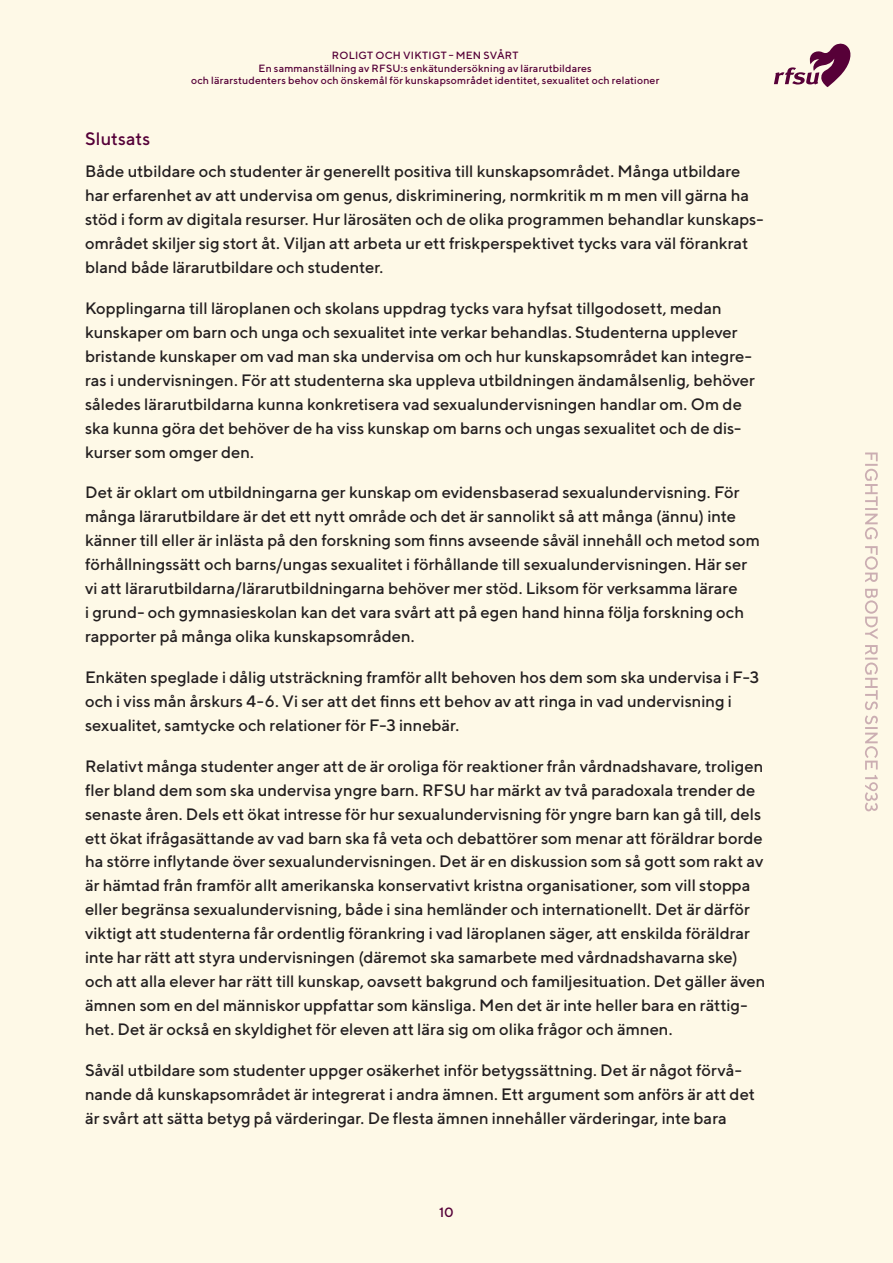
<style>
.page{position:relative;width:893px;height:1263px;background:#fef9e7}
.page>*{position:absolute;margin:0;border:0;box-sizing:border-box;transform-origin:0 0}
.rubbe_3{font:500 18px "TT Norms";letter-spacing:.01em;color:#550038}
.bröd{font:500 16.5px/24px "TT Norms";color:#231f20}
.t1{font:500 13.5px "TT Norms";color:#550038}
.t2{font:500 10.5px/12.6px "TT Norms";letter-spacing:.015em;color:#550038;text-align:center}
</style>
<div class="page">
<svg style="left:865px;top:452px;width:13px;height:359px"></svg>
<svg style="left:774px;top:44px;width:76px;height:43px"></svg>
<p class="t2" style="left:191px;top:49px;width:470px">ROLIGT OCH VIKTIGT – MEN SVÅRT<br>En sammanställning av RFSU:s enkätundersökning av lärarutbildares<br>och lärarstudenters behov och önskemål för kunskapsområdet identitet, sexualitet och relationer</p>
<p class="rubbe_3" style="left:85px;top:127px;width:67px">Slutsats</p>
<p class="bröd" style="left:85px;top:159px;width:680px">Både utbildare och studenter är generellt positiva till kunskapsområdet. Många utbildare har erfarenhet av att undervisa om genus, diskriminering, normkritik m m men vill gärna ha stöd i form av digitala resurser. Hur lärosäten och de olika programmen behandlar kunskaps&shy;området skiljer sig stort åt. Viljan att arbeta ur ett friskperspektivet tycks vara väl förankrat bland både lärarutbildare och studenter.</p>
<p class="bröd" style="left:85px;top:296px;width:671px">Kopplingarna till läroplanen och skolans uppdrag tycks vara hyfsat tillgodosett, medan kunskaper om barn och unga och sexualitet inte verkar behandlas. Studenterna upplever bristande kunskaper om vad man ska undervisa om och hur kunskapsområdet kan integre&shy;ras i undervisningen. För att studenterna ska uppleva utbildningen ändamålsenlig, behöver således lärarutbildarna kunna konkretisera vad sexualundervisningen handlar om. Om de ska kunna göra det behöver de ha viss kunskap om barns och ungas sexualitet och de dis&shy;kurser som omger den.</p>
<p class="bröd" style="left:85px;top:480px;width:676px">Det är oklart om utbildningarna ger kunskap om evidensbaserad sexualundervisning. För många lärarutbildare är det ett nytt område och det är sannolikt så att många (ännu) inte känner till eller är inlästa på den forskning som finns avseende såväl innehåll och metod som förhållningssätt och barns/ungas sexualitet i förhållande till sexualundervisningen. Här ser vi att lärarutbildarna/lärarutbildningarna behöver mer stöd. Liksom för verksamma lärare<br>i grund- och gymnasieskolan kan det vara svårt att på egen hand hinna följa forskning och rapporter på många olika kunskapsområden.</p>
<p class="bröd" style="left:85px;top:665px;width:676px">Enkäten speglade i dålig utsträckning framför allt behoven hos dem som ska undervisa i F-3 och i viss mån årskurs 4-6. Vi ser att det finns ett behov av att ringa in vad undervisning i sexualitet, samtycke och relationer för F-3 innebär.</p>
<p class="bröd" style="left:85px;top:754px;width:682px">Relativt många studenter anger att de är oroliga för reaktioner från vårdnadshavare, troligen fler bland dem som ska undervisa yngre barn. RFSU har märkt av två paradoxala trender de senaste åren. Dels ett ökat intresse för hur sexualundervisning för yngre barn kan gå till, dels ett ökat ifrågasättande av vad barn ska få veta och debattörer som menar att föräldrar borde ha större inflytande över sexualundervisningen. Det är en diskussion som så gott som rakt av är hämtad från framför allt amerikanska konservativt kristna organisationer, som vill stoppa eller begränsa sexualundervisning, både i sina hemländer och internationellt. Det är därför viktigt att studenterna får ordentlig förankring i vad läroplanen säger, att enskilda föräldrar inte har rätt att styra undervisningen (däremot ska samarbete med vårdnadshavarna ske) och att alla elever har rätt till kunskap, oavsett bakgrund och familjesituation. Det gäller även ämnen som en del människor uppfattar som känsliga. Men det är inte heller bara en rättig&shy;het. Det är också en skyldighet för eleven att lära sig om olika frågor och ämnen.</p>
<p class="bröd" style="left:85px;top:1058px;width:671px">Såväl utbildare som studenter uppger osäkerhet inför betygssättning. Det är något förvå&shy;nande då kunskapsområdet är integrerat i andra ämnen. Ett argument som anförs är att det är svårt att sätta betyg på värderingar. De flesta ämnen innehåller värderingar, inte bara</p>
<p class="t1" style="left:439px;top:1204px;width:16px">10</p>
</div>
